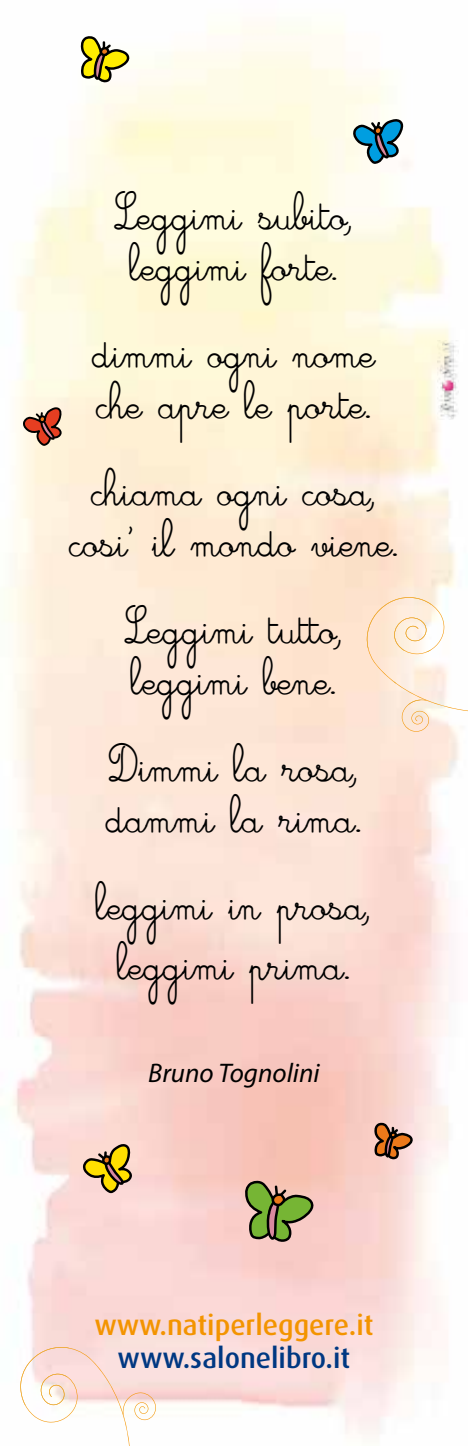
<style>
.page{position:relative;width:468px;height:1446px;background:#fff}
.page>*{position:absolute;margin:0;border:0;box-sizing:border-box;transform-origin:0 0}
.t1{font:42px/51px "Cursivestandard";color:#000;text-align:center}
.t2{font:500 28.5px "Dax";color:#f39400}
.t3{font:500 28.5px "Dax";color:#003882}
.t4{font:italic 27px "Myriad Pro";color:#000}
</style>
<div class="page">
<svg style="left:18px;top:1343px;width:139px;height:103px"></svg>
<svg style="left:242px;top:1178px;width:77px;height:68px;background:#a8a074"></svg>
<svg style="left:81px;top:1142px;width:54px;height:54px;background:#cdb073"></svg>
<div style="left:103px;top:1156px;width:7px;height:8px;background:#ec791a;border-radius:50%"></div>
<div style="left:102px;top:1155px;width:9px;height:10px;border:2px solid #000;border-radius:50%"></div>
<svg style="left:372px;top:1120px;width:44px;height:41px;background:#b88b73"></svg>
<svg style="left:350px;top:117px;width:57px;height:50px"></svg>
<svg style="left:21px;top:406px;width:43px;height:42px;background:#c79280"></svg>
<div style="left:38px;top:415px;width:8px;height:8px;border:2px solid #000;border-radius:50%"></div>
<svg style="left:80px;top:36px;width:53px;height:53px"></svg>
<svg style="left:366px;top:594px;width:102px;height:138px"></svg>
<img style="left:437px;top:340px;width:21px;height:79px">
<p class="t1" style="left:115px;top:189px;width:239px">Leggimi subito, leggimi forte.</p>
<p class="t1" style="left:93px;top:327px;width:284px;text-align:left">dimmi ogni nome che apre le porte.</p>
<p class="t1" style="left:70px;top:465px;width:329px">chiama ogni cosa, cosi’ il mondo viene.</p>
<p class="t1" style="left:125px;top:603px;width:218px;text-align:left">Leggimi tutto, leggimi bene.</p>
<p class="t1" style="left:106px;top:741px;width:256px;text-align:left">Dimmi la rosa, dammi la rima.</p>
<p class="t1" style="left:97px;top:875px;width:275px;line-height:60px">leggimi in prosa, leggimi prima.</p>
<p class="t4" style="left:148px;top:1056px;width:173px">Bruno Tognolini</p>
<p class="t2" style="left:94px;top:1308px;width:281px">www.natiperleggere.it</p>
<p class="t3" style="left:118px;top:1341px;width:234px">www.salonelibro.it</p>
</div>
